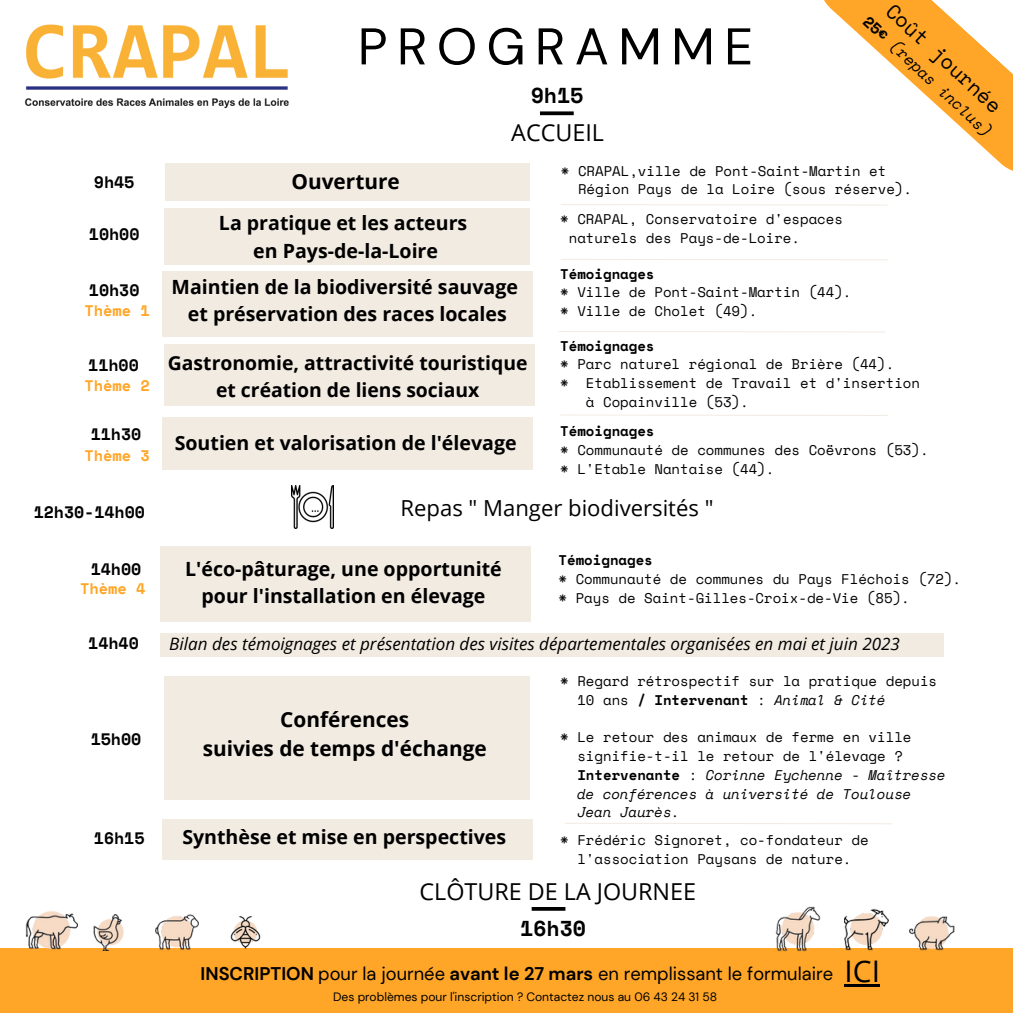
<style>
.page{position:relative;width:1013px;height:1013px;background:#fff}
.page>*{position:absolute;margin:0;border:0;box-sizing:border-box;transform-origin:0 0}
.t1{font:51.38px "DM Sans";letter-spacing:.18em;color:#000}
.t2{font:23.38px "Open Sans";color:#000}
.t3{font:22.12px "Open Sans";color:#000}
.t4{font:700 21.5px "Space Mono";color:#000}
.t5{font:700 20.88px/29px "Open Sans";color:#000;text-align:center}
.t6{font:20.25px "Space Mono";color:#000}
.t7{font:700 19.62px/27.2px "Open Sans";color:#000;text-align:center}
.t8{font:700 19.38px/26.2px "Open Sans";color:#000;text-align:center}
.t9{font:18.38px "DM Sans";color:#000}
.t10{font:italic 17.12px "Open Sans";color:#000}
.t11{font:700 16.5px "Space Mono";color:#000}
.t12{font:700 15.25px "Space Mono";color:#ffa628}
.t13{font:italic 15.25px "Space Mono";color:#000}
.t14{font:14px/18.8px "Space Mono";color:#000}
.t15{font:italic 14px "Space Mono";color:#000}
.t16{font:700 14px "Space Mono";color:#000}
.t17{font:12.12px "DM Sans";color:#000}
.s1{font-weight:700;font-style:normal}
.s2{color:#fff}
.s3{font-weight:700}
.s4{font-style:italic}
.s5{font-style:normal}
.s6{font-family:"Open Sans";font-size:29.75px}
</style>
<div class="page">
<div style="left:162px;top:271px;width:370px;height:65px;background:#f2ebe2"></div>
<div style="left:164px;top:208px;width:366px;height:57px;background:#f2ebe2"></div>
<div style="left:164px;top:344px;width:370px;height:62px;background:#f2ebe2"></div>
<div style="left:165px;top:163px;width:364px;height:38px;background:#f2ebe2"></div>
<div style="left:162px;top:418px;width:370px;height:52px;background:#f2ebe2"></div>
<div style="left:161px;top:546px;width:370px;height:76px;background:#f2ebe2"></div>
<div style="left:164px;top:676px;width:365px;height:123px;background:#f2ebe2"></div>
<div style="left:163px;top:819px;width:370px;height:40px;background:#f2ebe2"></div>
<svg style="left:824px;top:0;width:188px;height:171px"></svg>
<img style="left:291px;top:486px;width:42px;height:42px">
<div style="left:161px;top:633px;width:783px;height:23px;background:#f2ebe2"></div>
<div style="left:0;top:948px;width:1012px;height:64px;background:#ffa628"></div>
<img style="left:24px;top:24px;width:265px;height:85px">
<svg style="left:561px;top:204px;width:327px;height:2px"></svg>
<img style="left:25px;top:911px;width:53px;height:39px">
<img style="left:93px;top:914px;width:31px;height:36px">
<img style="left:155px;top:914px;width:43px;height:36px">
<img style="left:909px;top:916px;width:45px;height:35px">
<img style="left:775px;top:906px;width:45px;height:45px">
<img style="left:844px;top:908px;width:44px;height:43px">
<img style="left:230px;top:916px;width:31px;height:32px">
<hr style="left:844px;top:983px;width:36px;height:3px;background:#000">
<svg style="left:561px;top:259px;width:327px;height:1px"></svg>
<svg style="left:560px;top:414px;width:328px;height:2px"></svg>
<svg style="left:565px;top:823px;width:327px;height:1px"></svg>
<hr style="left:531px;top:907px;width:34px;height:3px;background:#000">
<svg style="left:558px;top:331px;width:328px;height:2px"></svg>
<svg style="left:540px;top:111px;width:33px;height:4px"></svg>
<p class="t11" style="left:94px;top:170px;width:42px">9h45</p>
<p class="t11" style="left:89px;top:222px;width:52px">10h00</p>
<p class="t11" style="left:89px;top:277px;width:52px">10h30</p>
<p class="t12" style="left:84px;top:299px;width:67px">Thème 1</p>
<p class="t11" style="left:88px;top:353px;width:52px">11h00</p>
<p class="t12" style="left:84px;top:374px;width:67px">Thème 2</p>
<p class="t11" style="left:91px;top:421px;width:52px">11h30</p>
<p class="t12" style="left:84px;top:444px;width:67px">Thème 3</p>
<p class="t11" style="left:34px;top:499px;width:113px">12h30-14h00</p>
<p class="t11" style="left:91px;top:557px;width:52px">14h00</p>
<p class="t12" style="left:80px;top:577px;width:67px">Thème 4</p>
<p class="t11" style="left:88px;top:630px;width:52px">14h40</p>
<p class="t11" style="left:91px;top:726px;width:52px">15h00</p>
<h1 class="t1" style="left:358px;top:13px;width:397px">PROGRAMME</h1>
<h3 class="t4" style="left:530px;top:79px;width:54px">9h15</h3>
<h2 class="t2" style="left:511px;top:116px;width:94px">ACCUEIL</h2>
<h3 class="t6" style="left:899px;top:-4px;width:150px;rotate:43deg">Coût journée</h3>
<p class="t13" style="left:873px;top:10px;width:170px;rotate:43deg"><span class="s1">25€</span> (repas inclus)</p>
<h3 class="t5" style="left:291px;top:167px;width:110px">Ouverture</h3>
<h3 class="t7" style="left:219px;top:209px;width:250px">La pratique et les acteurs en Pays-de-la-Loire</h3>
<h3 class="t7" style="left:171px;top:273px;width:348px">Maintien de la biodiversité sauvage et préservation des races locales</h3>
<h3 class="t8" style="left:168px;top:349px;width:361px">Gastronomie, attractivité touristique et création de liens sociaux</h3>
<h3 class="t7" style="left:175px;top:428px;width:343px">Soutien et valorisation de l'élevage</h3>
<p class="t14" style="left:561px;top:161px;width:353px">* CRAPAL,ville de Pont-Saint-Martin et<br><span class="s2">*</span> Région Pays de la Loire (sous réserve).</p>
<p class="t14" style="left:569px;top:209px;width:275px;text-indent:-9px">* CRAPAL, Conservatoire d'espaces naturels des Pays-de-Loire.</p>
<p class="t16" style="left:560px;top:263px;width:96px">Témoignages</p>
<p class="t14" style="left:560px;top:283px;width:293px">* Ville de Pont-Saint-Martin (44). * Ville de Cholet (49).</p>
<p class="t16" style="left:560px;top:335px;width:96px">Témoignages</p>
<p class="t14" style="left:560px;top:355px;width:361px">* Parc naturel régional de Brière (44).<br>* Etablissement de Travail et d'insertion <span class="s2">*</span> à Copainville (53).</p>
<p class="t16" style="left:560px;top:420px;width:96px">Témoignages</p>
<p class="t14" style="left:560px;top:440px;width:370px">* Communauté de communes des Coëvrons (53). * L'Etable Nantaise (44).</p>
<h3 class="t3" style="left:400px;top:492px;width:314px">Repas " Manger biodiversités "</h3>
<p class="t16" style="left:558px;top:549px;width:96px">Témoignages</p>
<p class="t14" style="left:558px;top:569px;width:404px">* Communauté de communes du Pays Fléchois (72). * Pays de Saint-Gilles-Croix-de-Vie (85).</p>
<h3 class="t7" style="left:185px;top:555px;width:318px">L'éco-pâturage, une opportunité pour l'installation en élevage</h3>
<p class="t10" style="left:169px;top:631px;width:732px">Bilan des témoignages et présentation des visites départementales organisées en mai et juin 2023</p>
<h3 class="t5" style="left:203px;top:704px;width:285px">Conférences<br>suivies de temps d'échange</h3>
<p class="t14" style="left:560px;top:671px;width:378px">* Regard rétrospectif sur la pratique depuis <span class="s2">*</span> 10 ans <span class="s3">/ Intervenant</span> : <span class="s4">Animal &amp; Cité</span></p>
<p class="t14" style="left:560px;top:727px;width:353px">* Le retour des animaux de ferme en ville</p>
<p class="t14" style="left:560px;top:746px;width:344px"><span class="s2">**</span>signifie-t-il le retour de l'élevage ?</p>
<p class="t15" style="left:577px;top:764px;width:370px"><span class="s1">Intervenante</span> <span class="s5">:</span> Corinne Eychenne - Maîtresse</p>
<p class="t15" style="left:560px;top:783px;width:370px"><span class="s2">*</span> de conférences à université de Toulouse <span class="s2">v</span></p>
<p class="t15" style="left:560px;top:801px;width:121px"><span class="s2">p</span> Jean Jaurès.</p>
<p class="t11" style="left:94px;top:825px;width:52px">16h15</p>
<h3 class="t7" style="left:182px;top:823px;width:325px">Synthèse et mise en perspectives</h3>
<p class="t14" style="left:560px;top:830px;width:361px">* Frédéric Signoret, co-fondateur de <span class="s2">* * * *</span> l'association Paysans de nature.</p>
<h2 class="t2" style="left:419px;top:875px;width:278px">CLÔTURE DE LA JOURNEE</h2>
<h3 class="t4" style="left:520px;top:912px;width:67px">16h30</h3>
<h3 class="t9" style="left:201px;top:961px;width:681px"><span class="s3">INSCRIPTION</span> pour la journée <span class="s3">avant le 27 mars</span> en remplissant le formulaire <span class="s6">ICI</span></h3>
<p class="t17" style="left:333px;top:989px;width:385px">Des problèmes pour l'inscription ? Contactez nous au 06 43 24 31 58</p>
</div>
